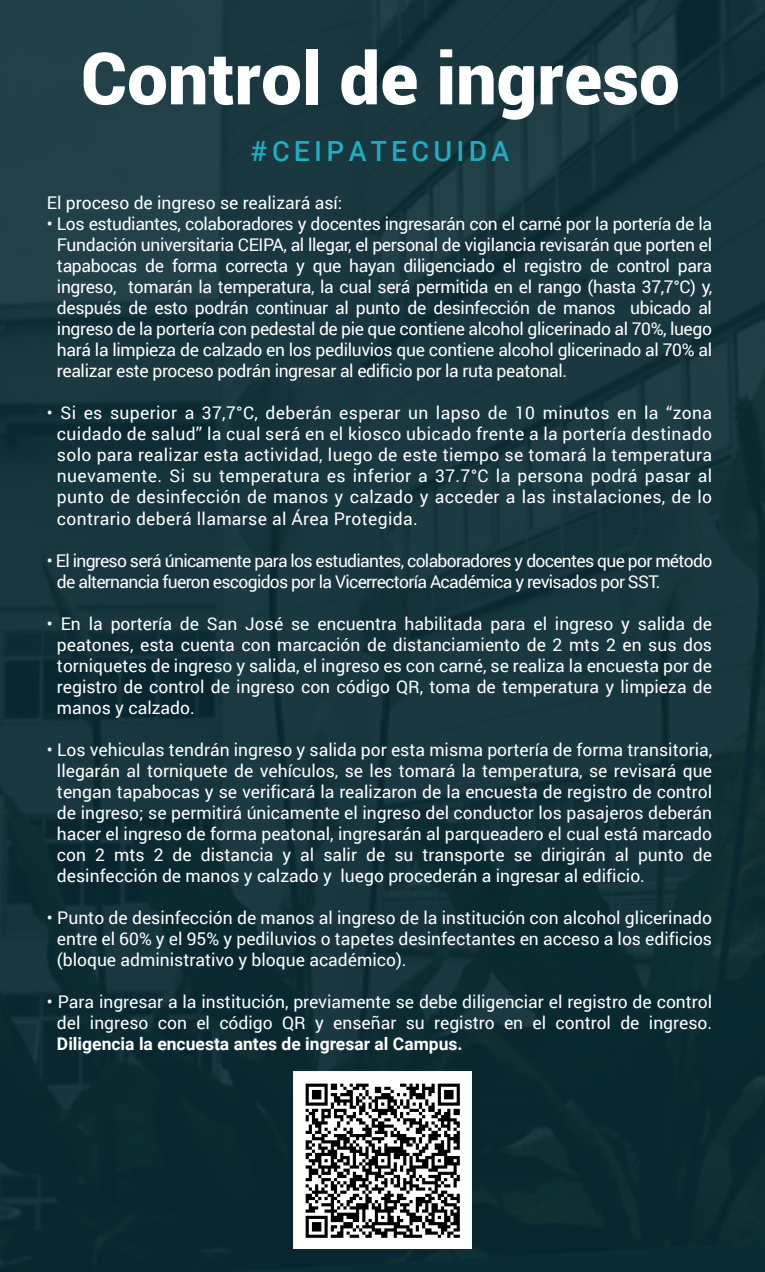
<style>
.page{position:relative;width:765px;height:1272px;background:#fff}
.page>*{position:absolute;margin:0;border:0;box-sizing:border-box;transform-origin:0 0}
.t1{font:900 72.25px "Roboto";color:#fff}
.t2{font:500 27.75px "Roboto";letter-spacing:.16em;color:#20aec3}
.t3{font:17.5px/21px "Roboto";color:#fff;text-align:justify}
.t4{font:17.5px/21px "Roboto";letter-spacing:-.04em;color:#fff}
.t5{font:700 17.5px "Roboto";color:#fff}
</style>
<div class="page">
<img style="left:0;top:0;width:765px;height:1271px">
<img style="left:293px;top:1071px;width:179px;height:177px">
<h1 class="t1" style="left:81px;top:28px;width:600px">Control de ingreso</h1>
<h2 class="t2" style="left:251px;top:132px;width:260px">#CEIPATECUIDA</h2>
<p class="t3" style="left:47px;top:192px;width:297px">El proceso de ingreso se realizará así:</p>
<p class="t3" style="left:57px;top:213px;width:657px;text-indent:-10px">• Los estudiantes, colaboradores y docentes ingresarán con el carné por la portería de la Fundación universitaria CEIPA, al llegar, el personal de vigilancia revisarán que porten el tapabocas de forma correcta y que hayan diligenciado el registro de control para ingreso, tomarán la temperatura, la cual será permitida en el rango (hasta 37,7°C) y, después de esto podrán continuar al punto de desinfección de manos ubicado al ingreso de la portería con pedestal de pie que contiene alcohol glicerinado al 70%, luego hará la limpieza de calzado en los pediluvios que contiene alcohol glicerinado al 70% al realizar este proceso podrán ingresar al edificio por la ruta peatonal.</p>
<p class="t3" style="left:57px;top:402px;width:657px;text-indent:-10px">• Si es superior a 37,7°C, deberán esperar un lapso de 10 minutos en la “zona cuidado de salud” la cual será en el kiosco ubicado frente a la portería destinado solo para realizar esta actividad, luego de este tiempo se tomará la temperatura nuevamente. Si su temperatura es inferior a 37.7°C la persona podrá pasar al punto de desinfección de manos y calzado y acceder a las instalaciones, de lo contrario deberá llamarse al Área Protegida.</p>
<p class="t4" style="left:57px;top:549px;width:657px;text-indent:-10px">• El ingreso será únicamente para los estudiantes, colaboradores y docentes que por método de alternancia fueron escogidos por la Vicerrectoría Académica y revisados por SST.</p>
<p class="t3" style="left:57px;top:612px;width:657px;text-indent:-10px">• En la portería de San José se encuentra habilitada para el ingreso y salida de peatones, esta cuenta con marcación de distanciamiento de 2 mts 2 en sus dos torniquetes de ingreso y salida, el ingreso es con carné, se realiza la encuesta por de registro de control de ingreso con código QR, toma de temperatura y limpieza de manos y calzado.</p>
<p class="t3" style="left:57px;top:738px;width:657px;text-indent:-10px">• Los vehiculas tendrán ingreso y salida por esta misma portería de forma transitoria, llegarán al torniquete de vehículos, se les tomará la temperatura, se revisará que tengan tapabocas y se verificará la realizaron de la encuesta de registro de control de ingreso; se permitirá únicamente el ingreso del conductor los pasajeros deberán hacer el ingreso de forma peatonal, ingresarán al parqueadero el cual está marcado con 2 mts 2 de distancia y al salir de su transporte se dirigirán al punto de desinfección de manos y calzado y luego procederán a ingresar al edificio.</p>
<p class="t3" style="left:57px;top:906px;width:657px;text-indent:-10px">• Punto de desinfección de manos al ingreso de la institución con alcohol glicerinado entre el 60% y el 95% y pediluvios o tapetes desinfectantes en acceso a los edificios (bloque administrativo y bloque académico).</p>
<p class="t3" style="left:47px;top:990px;width:667px;text-align:center">• Para ingresar a la institución, previamente se debe diligenciar el registro de control del ingreso con el código QR y enseñar su registro en el control de ingreso.</p>
<p class="t5" style="left:57px;top:1031px;width:407px">Diligencia la encuesta antes de ingresar al Campus.</p>
</div>
